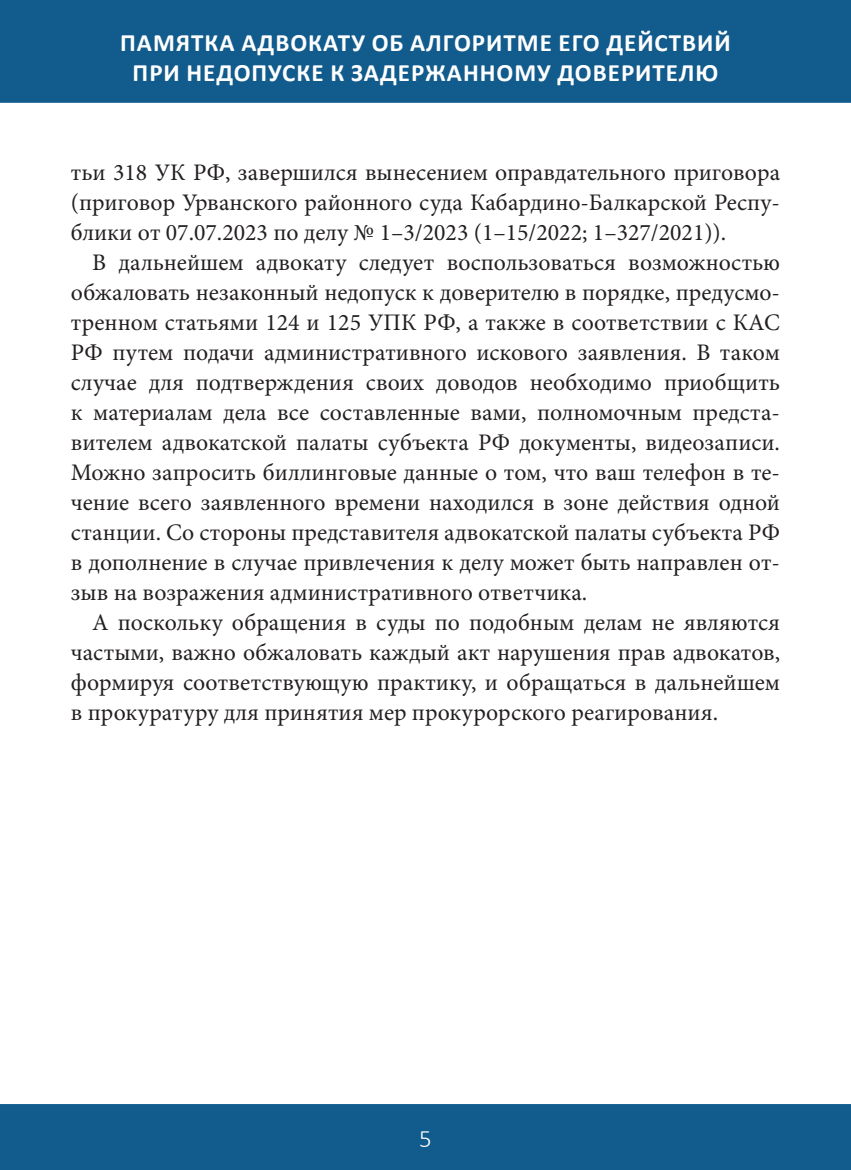
<style>
.page{position:relative;width:851px;height:1170px;background:#fff}
.page>*{position:absolute;margin:0;border:0;box-sizing:border-box;transform-origin:0 0}
.t1{font:700 25px/30px "Calibri";letter-spacing:.04em;color:#fff;text-align:center}
.t2{font:300 25px "Calibri";color:#fff}
.text{font:23.75px/30px "Minion Pro";color:#231f20;text-align:justify}
</style>
<div class="page">
<div style="left:0;top:0;width:850px;height:103px;background:#115b8d;border:2px solid #115b8d"></div>
<div style="left:0;top:1103px;width:850px;height:66px;background:#115b8d;border:2px solid #115b8d"></div>
<svg style="left:0;top:1103px;width:1px;height:66px"></svg>
<p class="t1" style="left:120px;top:27px;width:612px">ПАМЯТКА АДВОКАТУ ОБ АЛГОРИТМЕ ЕГО ДЕЙСТВИЙ<br>ПРИ НЕДОПУСКЕ К ЗАДЕРЖАННОМУ ДОВЕРИТЕЛЮ</p>
<p class="text" style="left:71px;top:158px;width:710px">тьи 318 УК РФ, завершился вынесением оправдательного приговора (приговор Урванского районного суда Кабардино-Балкарской Респу&shy;блики от 07.07.2023 по делу № 1–3/2023 (1–15/2022; 1–327/2021)).</p>
<p class="text" style="left:71px;top:248px;width:710px;text-indent:21px">В дальнейшем адвокату следует воспользоваться возможностью обжаловать незаконный недопуск к доверителю в порядке, предусмо&shy;тренном статьями 124 и 125 УПК РФ, а также в соответствии с КАС РФ путем подачи административного искового заявления. В таком случае для подтверждения своих доводов необходимо приобщить к материалам дела все составленные вами, полномочным предста&shy;вителем адвокатской палаты субъекта РФ документы, видеозаписи.<br>Можно запросить биллинговые данные о том, что ваш телефон в те&shy;чение всего заявленного времени находился в зоне действия одной станции. Со стороны представителя адвокатской палаты субъекта РФ в дополнение в случае привлечения к делу может быть направлен от&shy;зыв на возражения административного ответчика.</p>
<p class="text" style="left:71px;top:608px;width:710px;text-indent:21px">А поскольку обращения в суды по подобным делам не являются частыми, важно обжаловать каждый акт нарушения прав адвокатов, формируя соответствующую практику, и обращаться в дальнейшем в прокуратуру для принятия мер прокурорского реагирования.</p>
<p class="t2" style="left:419px;top:1123px;width:14px">5</p>
</div>
